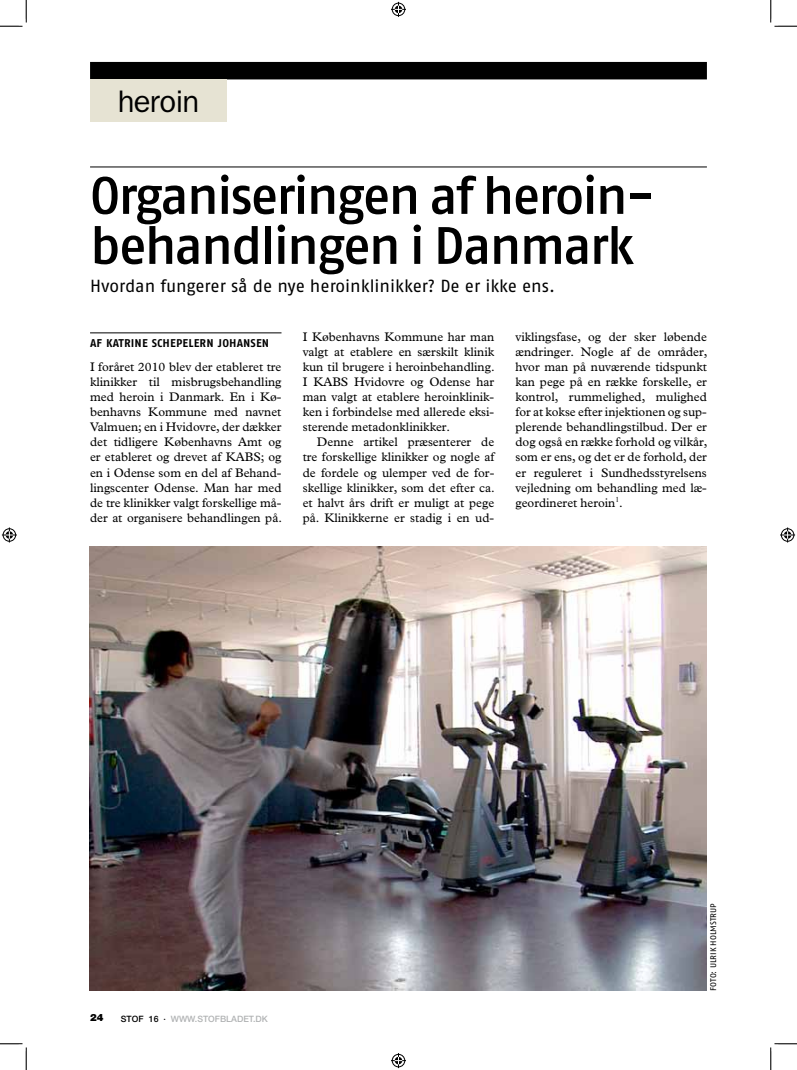
<style>
.page{position:relative;width:797px;height:1070px;background:#fff}
.page>*{position:absolute;margin:0;border:0;box-sizing:border-box;transform-origin:0 0}
.t1{font:52.5px/50px "Fago No Med";letter-spacing:-.04em;color:#000}
.t2{font:31.25px "Franklin Gothic";letter-spacing:-.025em;color:#000}
.t3{font:17.5px "Fago No";letter-spacing:-.005em;color:#000}
.t4{font:12.5px/15px "Plantin";color:#000;text-align:justify}
.t5{font:11.25px "Fago No Bold Caps";letter-spacing:.01em;color:#000}
.t6{font:900 10px "Helvetica Neue";color:#000}
.t7{font:500 8.75px "Helvetica Neue";color:#b1b3b4}
.t8{font:8.12px "Fago No";color:#000;scale:1.06 1}
.s1{color:#000}
</style>
<div class="page">
<div style="left:90px;top:62px;width:617px;height:17px;background:#000"></div>
<hr style="left:90px;top:167px;width:617px;height:1px;background:#000">
<div style="left:90px;top:79px;width:137px;height:42px;background:#e6e3d3"></div>
<hr style="left:90px;top:332px;width:191px;height:1px;background:#000">
<img style="left:90px;top:546px;width:617px;height:444px">
<svg style="left:0;top:0;width:27px;height:27px"></svg>
<svg style="left:0;top:1043px;width:27px;height:26px"></svg>
<svg style="left:770px;top:0;width:27px;height:27px"></svg>
<svg style="left:770px;top:1043px;width:27px;height:26px"></svg>
<svg style="left:391px;top:2px;width:15px;height:15px"></svg>
<svg style="left:391px;top:1053px;width:15px;height:15px"></svg>
<svg style="left:2px;top:527px;width:15px;height:15px"></svg>
<svg style="left:780px;top:527px;width:15px;height:15px"></svg>
<h2 class="t2" style="left:118px;top:83px;width:83px">heroin</h2>
<h1 class="t1" style="left:90px;top:170px;width:566px">Organiseringen af heroin&shy;behandlingen i Danmark</h1>
<h3 class="t3" style="left:90px;top:276px;width:466px">Hvordan fungerer så de nye heroinklinikker? De er ikke ens.</h3>
<p class="t5" style="left:90px;top:336px;width:181px">AF KATRINE SCHEPELERN JOHANSEN</p>
<p class="t4" style="left:90px;top:359px;width:193px">I foråret 2010 blev der etableret tre klinikker til misbrugsbehandling med heroin i Danmark. En i Kø&shy;benhavns Kommune med navnet Valmuen; en i Hvidovre, der dækker det tidligere Københavns Amt og er etableret og drevet af KABS; og en i Odense som en del af Behand&shy;lingscenter Odense. Man har med de tre klinikker valgt forskellige må&shy;der at organisere behandlingen på.</p>
<p class="t4" style="left:303px;top:329px;width:193px">I Københavns Kommune har man valgt at etablere en særskilt klinik kun til brugere i heroinbehandling.<br>I KABS Hvidovre og Odense har man valgt at etablere heroinklinik&shy;ken i forbindelse med allerede eksi&shy;sterende metadonklinikker.</p>
<p class="t4" style="left:303px;top:434px;width:193px;text-indent:14px">Denne artikel præsenterer de tre forskellige klinikker og nogle af de fordele og ulemper ved de for&shy;skellige klinikker, som det efter ca. et halvt års drift er muligt at pege på. Klinikkerne er stadig i en ud-</p>
<p class="t4" style="left:515px;top:329px;width:193px">viklingsfase, og der sker løbende ændringer. Nogle af de områder, hvor man på nuværende tidspunkt kan pege på en række forskelle, er kontrol, rummelighed, mulighed for at kokse efter injektionen og sup&shy;plerende behandlingstilbud. Der er dog også en række forhold og vilkår, som er ens, og det er de forhold, der er reguleret i Sundhedsstyrelsens vejledning om behandling med læ&shy;geordineret heroin<sup>1</sup>.</p>
<p class="t6" style="left:90px;top:1011px;width:15px">24</p>
<p class="t7" style="left:121px;top:1013px;width:148px"><span class="s1">STOF 16 ·</span> WWW.STOFBLADET.DK</p>
<p class="t8" style="left:708px;top:990px;width:84px;rotate:-90deg">foto: Ulrik Holmstru p</p>
</div>
